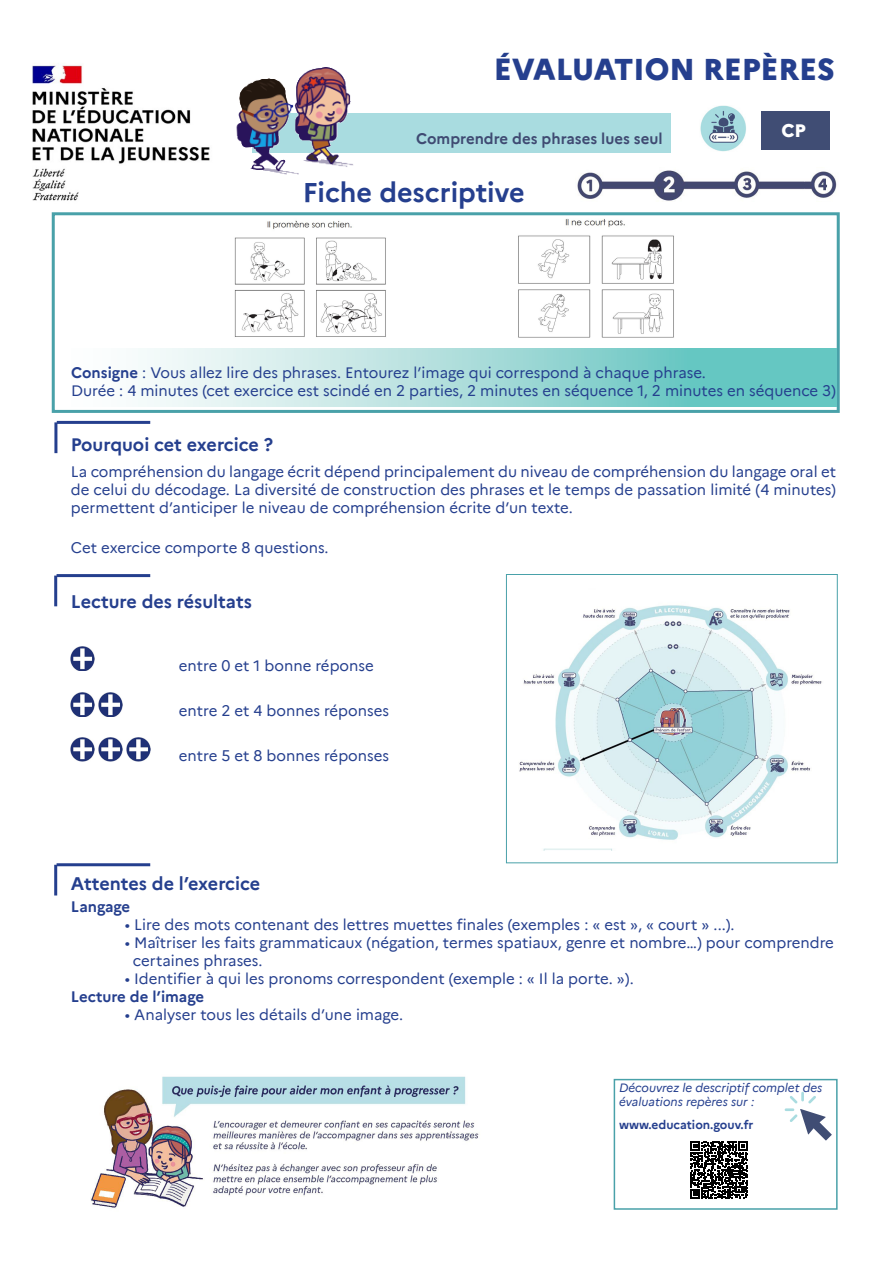
<style>
.page{position:relative;width:893px;height:1263px;background:#fff}
.page>*{position:absolute;margin:0;border:0;box-sizing:border-box;transform-origin:0 0}
.t1{font:800 30px "Marianne";color:#253f8e}
.t2{font:700 27px "Marianne";color:#253f8e}
.t3{font:700 18px "Marianne";color:#253f8e}
.t4{font:800 18px "Marianne";color:#fff}
.t5{font:15px/18px "Marianne";color:#253f8e;text-align:justify}
.t6{font:700 15px "Marianne";color:#3f4a72}
.t7{font:700 15px "Marianne";color:#253f8e}
.t8{font:italic 12px/14.4px "Marianne";color:#253f8e}
.t9{font:700 12px "Marianne";color:#253f8e}
.s1{font-weight:700}
</style>
<div class="page">
<img style="left:71px;top:647px;width:24px;height:24px">
<img style="left:71px;top:692px;width:24px;height:24px">
<img style="left:99px;top:692px;width:24px;height:24px">
<img style="left:71px;top:737px;width:24px;height:24px">
<img style="left:99px;top:737px;width:24px;height:24px">
<img style="left:127px;top:737px;width:23px;height:24px">
<img style="left:32px;top:65px;width:178px;height:152px">
<div style="left:253px;top:114px;width:418px;height:39px;background:#a9dce0"></div>
<div style="left:761px;top:111px;width:69px;height:39px;background:#404d74"></div>
<img style="left:577px;top:170px;width:260px;height:31px">
<img style="left:700px;top:105px;width:46px;height:46px">
<div style="left:52px;top:212px;width:788px;height:201px;border:3px solid #49a1a9"></div>
<img style="left:234px;top:220px;width:152px;height:117px">
<svg style="left:138px;top:348px;width:698px;height:58px;background:#a5dcd9"></svg>
<img style="left:236px;top:67px;width:139px;height:108px">
<img style="left:91px;top:1076px;width:388px;height:132px">
<img style="left:519px;top:605px;width:303px;height:246px">
<div style="left:506px;top:574px;width:332px;height:289px;border:1px solid #49a1a9"></div>
<hr style="left:57px;top:421px;width:93px;height:3px;background:#253f8e">
<hr style="left:54px;top:422px;width:3px;height:31px;background:#253f8e">
<hr style="left:57px;top:574px;width:93px;height:3px;background:#253f8e">
<hr style="left:54px;top:576px;width:3px;height:30px;background:#253f8e">
<hr style="left:57px;top:863px;width:93px;height:3px;background:#253f8e">
<hr style="left:54px;top:865px;width:3px;height:30px;background:#253f8e">
<div style="left:614px;top:1079px;width:224px;height:131px;border:2px solid #49a1a9"></div>
<svg style="left:785px;top:1092px;width:47px;height:48px"></svg>
<svg style="left:690px;top:1141px;width:58px;height:58px"></svg>
<img style="left:518px;top:218px;width:156px;height:120px">
<p class="t1" style="left:494px;top:46px;width:342px">ÉVALUATION REPÈRES</p>
<p class="t6" style="left:416px;top:127px;width:248px">Comprendre des phrases lues seul</p>
<p class="t2" style="left:303px;top:171px;width:224px">Fiche descriptive</p>
<p class="t4" style="left:781px;top:117px;width:26px">CP</p>
<p class="t5" style="left:71px;top:362px;width:636px"><span class="s1">Consigne</span> : Vous allez lire des phrases. Entourez l’image qui correspond à chaque phrase.</p>
<p class="t5" style="left:71px;top:380px;width:766px">Durée : 4 minutes (cet exercice est scindé en 2 parties, 2 minutes en séquence 1, 2 minutes en séquence 3)</p>
<p class="t3" style="left:71px;top:430px;width:204px">Pourquoi cet exercice ?</p>
<p class="t5" style="left:71px;top:461px;width:767px">La compréhension du langage écrit dépend principalement du niveau de compréhension du langage oral et de celui du décodage. La diversité de construction des phrases et le temps de passation limité (4 minutes) permettent d’anticiper le niveau de compréhension écrite d’un texte.</p>
<p class="t5" style="left:71px;top:537px;width:259px">Cet exercice comporte 8 questions.</p>
<p class="t3" style="left:71px;top:587px;width:183px">Lecture des résultats</p>
<p class="t5" style="left:179px;top:656px;width:196px">entre 0 et 1 bonne réponse</p>
<p class="t5" style="left:179px;top:701px;width:212px">entre 2 et 4 bonnes réponses</p>
<p class="t5" style="left:179px;top:745px;width:212px">entre 5 et 8 bonnes réponses</p>
<p class="t3" style="left:71px;top:869px;width:191px">Attentes de l’exercice</p>
<p class="t7" style="left:71px;top:895px;width:61px">Langage</p>
<p class="t5" style="left:125px;top:915px;width:611px">• Lire des mots contenant des lettres muettes finales (exemples : « est », « court » ...).</p>
<p class="t5" style="left:133px;top:933px;width:702px;text-indent:-8px">• Maîtriser les faits grammaticaux (négation, termes spatiaux, genre et nombre…) pour comprendre certaines phrases.</p>
<p class="t5" style="left:125px;top:969px;width:510px">• Identifier à qui les pronoms correspondent (exemple : « Il la porte. »).</p>
<p class="t7" style="left:71px;top:985px;width:135px">Lecture de l’image</p>
<p class="t5" style="left:125px;top:1005px;width:280px">• Analyser tous les détails d’une image.</p>
<p class="t8" style="left:619px;top:1079px;width:205px">Découvrez le descriptif complet des évaluations repères sur :</p>
<p class="t9" style="left:619px;top:1116px;width:136px">www.education.gouv.fr</p>
</div>
